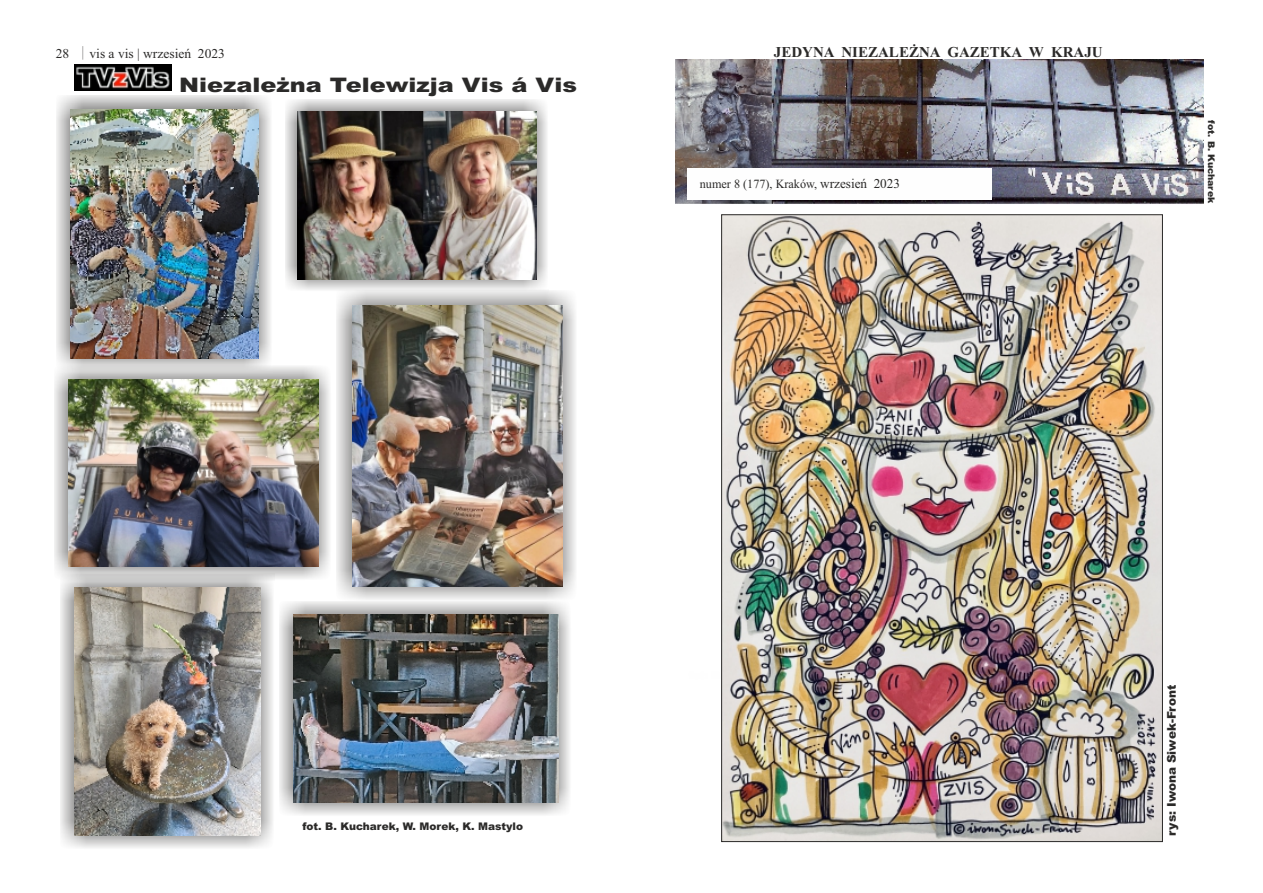
<style>
.page{position:relative;width:1263px;height:893px;background:#fff}
.page>*{position:absolute;margin:0;border:0;box-sizing:border-box;transform-origin:0 0}
.t1{font:900 19.95px "Arial";color:#2b2a29;scale:1.2 1}
.t2{font:700 15px "Times New Roman";color:#2b2a29}
.t3{font:13.5px "Times New Roman";color:#2b2a29}
.t4{font:12.45px "Times New Roman";color:#2b2a29}
.t5{font:900 12px "Arial";color:#2b2a29}
.t6{font:900 10.5px "Arial";color:#2b2a29}
.t7{font:900 9.15px "Arial";color:#2b2a29}
.s1{font-family:"Adobe Fangsong Std"}
.s2{font-size:13.5px}
</style>
<div class="page">
<img style="left:675px;top:60px;width:528px;height:144px">
<div style="left:687px;top:168px;width:304px;height:32px;background:#fefefe"></div>
<img style="left:74px;top:64px;width:97px;height:27px">
<img style="left:336px;top:291px;width:240px;height:309px">
<img style="left:352px;top:305px;width:211px;height:281px">
<img style="left:55px;top:366px;width:275px;height:214px">
<img style="left:69px;top:380px;width:250px;height:187px">
<img style="left:57px;top:95px;width:215px;height:277px">
<img style="left:71px;top:109px;width:187px;height:249px">
<img style="left:279px;top:601px;width:291px;height:214px">
<img style="left:293px;top:615px;width:265px;height:188px">
<img style="left:285px;top:99px;width:264px;height:193px">
<img style="left:298px;top:112px;width:238px;height:168px">
<img style="left:60px;top:573px;width:214px;height:275px">
<img style="left:74px;top:587px;width:186px;height:249px">
<img style="left:723px;top:216px;width:438px;height:624px">
<p class="t3" style="left:56px;top:49px;width:171px">28 <span class="s1">│</span>vis a vis | wrzesień 2023</p>
<h1 class="t1" style="left:179px;top:77px;width:333px">Niezależna Telewizja Vis á Vis</h1>
<h2 class="t2" style="left:774px;top:47px;width:330px">JEDYNA NIEZALEŻNA GAZETKA W KRAJU</h2>
<p class="t4" style="left:700px;top:179px;width:202px">numer 8 (177), Kraków, <span class="s2">wrzesień 2023</span></p>
<p class="t7" style="left:1215px;top:120px;width:84px;rotate:90deg">fot. B. Kucharek</p>
<p class="t6" style="left:303px;top:822px;width:222px">fot. B. Kucharek, W. Morek, K. Mastylo</p>
<p class="t5" style="left:1167px;top:836px;width:152px;rotate:-90deg">rys: Iwona Siwek-Front</p>
</div>
